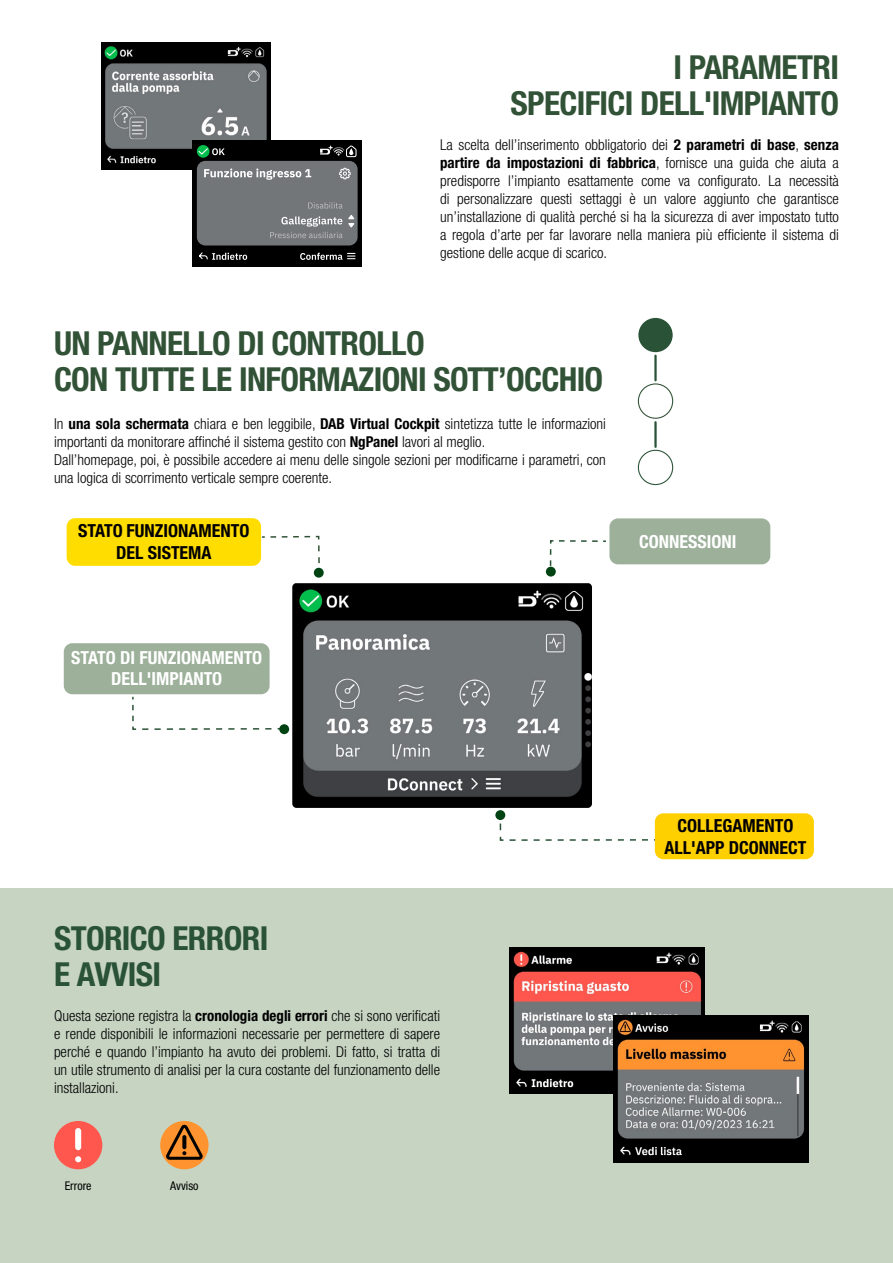
<style>
.page{position:relative;width:893px;height:1263px;background:#fff}
.page>*{position:absolute;margin:0;border:0;box-sizing:border-box;transform-origin:0 0}
.t1{font:700 condensed 33.15px/36px "Helvetica Neue LT Std";letter-spacing:-.02em;color:#315236}
.t2{font:700 condensed 33.15px/36px "Helvetica Neue LT Std";letter-spacing:-.02em;color:#2a5236}
.t3{font:700 condensed 18px/21.6px "Helvetica Neue LT Std";color:#000;text-align:center}
.t4{font:700 condensed 18px/21.6px "Helvetica Neue LT Std";color:#fff;text-align:center}
.t5{font:300 condensed 15px/18px "Helvetica Neue LT Std";color:#000;text-align:justify}
.t6{font:condensed 12px "Helvetica Neue LT Std";color:#000}
.s1{font-weight:700}
</style>
<div class="page">
<div style="left:0;top:888px;width:893px;height:375px;background:#c7d4c2"></div>
<div style="left:64px;top:643px;width:206px;height:51px;background:#9cb09a;border-radius:9px"></div>
<div style="left:67px;top:518px;width:194px;height:48px;background:#fd0;border-radius:9px"></div>
<img style="left:102px;top:43px;width:168px;height:126px">
<div style="left:193px;top:140px;width:168px;height:126px;background:#000"></div>
<div style="left:197px;top:161px;width:161px;height:84px;background:#727679;border-radius:8px"></div>
<svg style="left:339px;top:168px;width:12px;height:11px"></svg>
<svg style="left:204px;top:169px;width:107px;height:11px"></svg>
<svg style="left:300px;top:253px;width:55px;height:7px"></svg>
<svg style="left:199px;top:252px;width:48px;height:8px"></svg>
<svg style="left:308px;top:202px;width:35px;height:7px"></svg>
<svg style="left:270px;top:215px;width:84px;height:23px"></svg>
<svg style="left:320px;top:145px;width:37px;height:12px"></svg>
<svg style="left:197px;top:145px;width:13px;height:13px"></svg>
<svg style="left:197px;top:147px;width:28px;height:8px"></svg>
<img style="left:292px;top:583px;width:300px;height:225px">
<div style="left:609px;top:518px;width:161px;height:46px;background:#9cb09a;border-radius:9px"></div>
<svg style="left:549px;top:540px;width:57px;height:30px"></svg>
<img style="left:510px;top:947px;width:195px;height:147px">
<div style="left:54px;top:1121px;width:48px;height:48px;background:#ff574d;border-radius:50%"></div>
<div style="left:75px;top:1128px;width:6px;height:22px;border:2px solid #fff;border-radius:2px"></div>
<svg style="left:75px;top:1156px;width:6px;height:6px"></svg>
<div style="left:160px;top:1121px;width:49px;height:48px;background:#ff932f;border-radius:50%"></div>
<svg style="left:165px;top:1123px;width:41px;height:38px"></svg>
<img style="left:613px;top:1016px;width:195px;height:146px">
<svg style="left:132px;top:696px;width:147px;height:34px"></svg>
<svg style="left:260px;top:535px;width:60px;height:38px"></svg>
<div style="left:314px;top:568px;width:10px;height:10px;background:#004312;border-radius:50%"></div>
<div style="left:546px;top:567px;width:10px;height:10px;background:#004312;border-radius:50%"></div>
<div style="left:279px;top:724px;width:10px;height:10px;background:#004312;border-radius:50%"></div>
<svg style="left:499px;top:812px;width:158px;height:30px"></svg>
<div style="left:495px;top:810px;width:10px;height:10px;background:#004312;border-radius:50%"></div>
<div style="left:655px;top:813px;width:159px;height:46px;background:#ffd000;border-radius:9px"></div>
<div style="left:638px;top:318px;width:35px;height:34px;background:#2a5236;border-radius:50%"></div>
<div style="left:638px;top:383px;width:35px;height:36px;border:1px solid #315236;border-radius:50%"></div>
<div style="left:638px;top:450px;width:35px;height:35px;border:1px solid #2a5236;border-radius:50%"></div>
<hr style="left:654px;top:356px;width:3px;height:24px;background:#2a5236">
<hr style="left:654px;top:422px;width:3px;height:25px;background:#2a5236">
<h1 class="t1" style="left:511px;top:48px;width:330px;text-align:right">I PARAMETRI<br>SPECIFICI DELL'IMPIANTO</h1>
<p class="t5" style="left:440px;top:136px;width:400px">La scelta dell’inserimento obbligatorio dei <span class="s1">2 parametri di base</span>, <span class="s1">senza partire da impostazioni di fabbrica</span>, fornisce una guida che aiuta a predisporre l’impianto esattamente come va configurato. La necessità di personalizzare questi settaggi è un valore aggiunto che garantisce un’installazione di qualità perché si ha la sicurezza di aver impostato tutto a regola d’arte per far lavorare nella maniera più efficiente il sistema di gestione delle acque di scarico.</p>
<h1 class="t1" style="left:54px;top:325px;width:551px">UN PANNELLO DI CONTROLLO<br>CON TUTTE LE INFORMAZIONI SOTT’OCCHIO</h1>
<p class="t5" style="left:54px;top:415px;width:553px;text-align:left">In <span class="s1">una sola schermata</span> chiara e ben leggibile, <span class="s1">DAB Virtual Cockpit</span> sintetizza tutte le informazioni importanti da monitorare affinché il sistema gestito con <span class="s1">NgPanel</span> lavori al meglio.<br>Dall’homepage, poi, è possibile accedere ai menu delle singole sezioni per modificarne i parametri, con una logica di scorrimento verticale sempre coerente.</p>
<p class="t3" style="left:78px;top:520px;width:173px">STATO FUNZIONAMENTO<br>DEL SISTEMA</p>
<p class="t4" style="left:639px;top:530px;width:99px">CONNESSIONI</p>
<p class="t4" style="left:71px;top:646px;width:193px">STATO DI FUNZIONAMENTO<br>DELL'IMPIANTO</p>
<h1 class="t2" style="left:54px;top:919px;width:216px">STORICO ERRORI<br>E AVVISI</h1>
<p class="t5" style="left:54px;top:1006px;width:388px">Questa sezione registra la <span class="s1">cronologia degli errori</span> che si sono verificati e rende disponibili le informazioni necessarie per permettere di sapere perché e quando l’impianto ha avuto dei problemi. Di fatto, si tratta di un utile strumento di analisi per la cura costante del funzionamento delle installazioni.</p>
<p class="t6" style="left:65px;top:1178px;width:28px">Errore</p>
<p class="t6" style="left:170px;top:1178px;width:30px">Avviso</p>
<p class="t3" style="left:664px;top:815px;width:144px">COLLEGAMENTO<br>ALL'APP DCONNECT</p>
</div>
